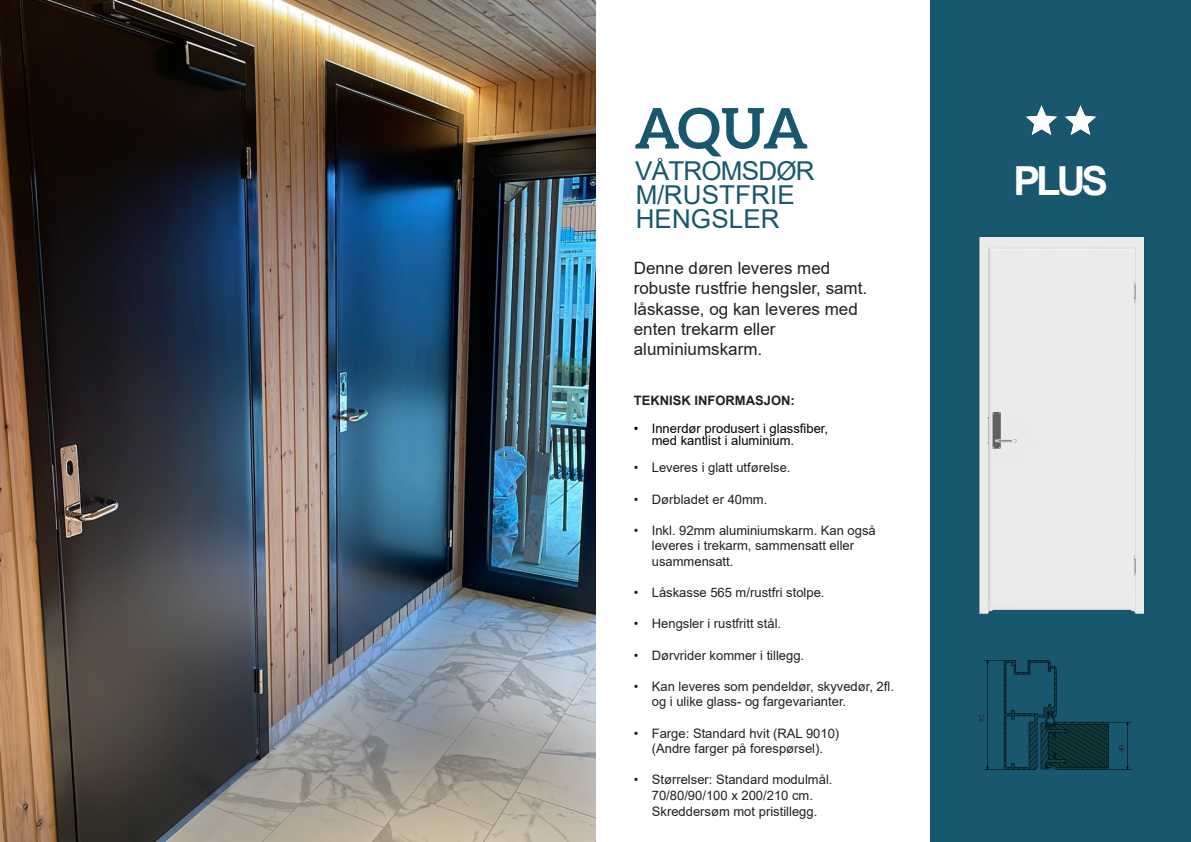
<style>
.page{position:relative;width:1191px;height:842px;background:#fff}
.page>*{position:absolute;margin:0;border:0;box-sizing:border-box;transform-origin:0 0}
.t1{font:700 56px "Aleo";color:#18586f}
.t2{font:700 40px "Arial";color:#fff}
.t3{font:26px/24px "Arial";letter-spacing:.005em;color:#18586f}
.t4{font:17px/20.4px "Arial";color:#231f20}
.t5{font:13px/15.6px "Arial";color:#231f20}
.t6{font:13px/12px "Arial";color:#000}
.t7{font:700 13px "Arial";color:#231f20}
.t8{font:8px "Minion Pro";color:#231f20}
</style>
<div class="page">
<div style="left:930px;top:0;width:261px;height:842px;background:#19576f"></div>
<img style="left:0;top:0;width:595px;height:842px">
<img style="left:1025px;top:105px;width:33px;height:30px">
<img style="left:1064px;top:105px;width:33px;height:30px">
<img style="left:983px;top:660px;width:149px;height:110px">
<div style="left:979px;top:237px;width:166px;height:377px;background:#ebebeb"></div>
<div style="left:979px;top:709px;width:7px;height:17px;background:#19576f"></div>
<div style="left:1119px;top:735px;width:6px;height:17px;background:#19576f"></div>
<h1 class="t1" style="left:634px;top:96px;width:175px">AQUA</h1>
<h3 class="t3" style="left:635px;top:159px;width:181px">VÅTROMSDØR<br>M/RUSTFRIE<br>HENGSLER</h3>
<h3 class="t4" style="left:634px;top:258px;width:235px">Denne døren leveres med robuste rustfrie hengsler, samt. låskasse, og kan leveres med enten trekarm eller aluminiumskarm.</h3>
<p class="t7" style="left:634px;top:391px;width:163px">TEKNISK INFORMASJON:</p>
<p class="t6" style="left:652px;top:422px;width:178px;text-indent:-18px">• Innerdør produsert i glassfiber, med kantlist i aluminium.</p>
<p class="t5" style="left:634px;top:460px;width:158px">• Leveres i glatt utførelse.</p>
<p class="t5" style="left:634px;top:491px;width:135px">• Dørbladet er 40mm.</p>
<p class="t5" style="left:652px;top:522px;width:225px;text-indent:-18px">• Inkl. 92mm aluminiumskarm. Kan også leveres i trekarm, sammensatt eller usammensatt.</p>
<p class="t5" style="left:634px;top:585px;width:192px">• Låskasse 565 m/rustfri stolpe.</p>
<p class="t5" style="left:634px;top:616px;width:149px">• Hengsler i rustfritt stål.</p>
<p class="t5" style="left:634px;top:647px;width:172px">• Dørvrider kommer i tillegg.</p>
<p class="t5" style="left:652px;top:678px;width:244px;text-indent:-18px">• Kan leveres som pendeldør, skyvedør, 2fl. og i ulike glass- og fargevarianter.</p>
<p class="t5" style="left:634px;top:725px;width:207px;text-align:center">• Farge: Standard hvit (RAL 9010) (Andre farger på forespørsel).</p>
<p class="t5" style="left:634px;top:772px;width:200px;text-align:center">• Størrelser: Standard modulmål.<br>70/80/90/100 x 200/210 cm.<br>Skreddersøm mot pristillegg.</p>
<h2 class="t2" style="left:1013px;top:153px;width:96px">PLUS</h2>
<p class="t8" style="left:976px;top:722px;width:9px;rotate:-90deg">92</p>
<p class="t8" style="left:1116px;top:752px;width:9px;rotate:-90deg">40</p>
</div>
